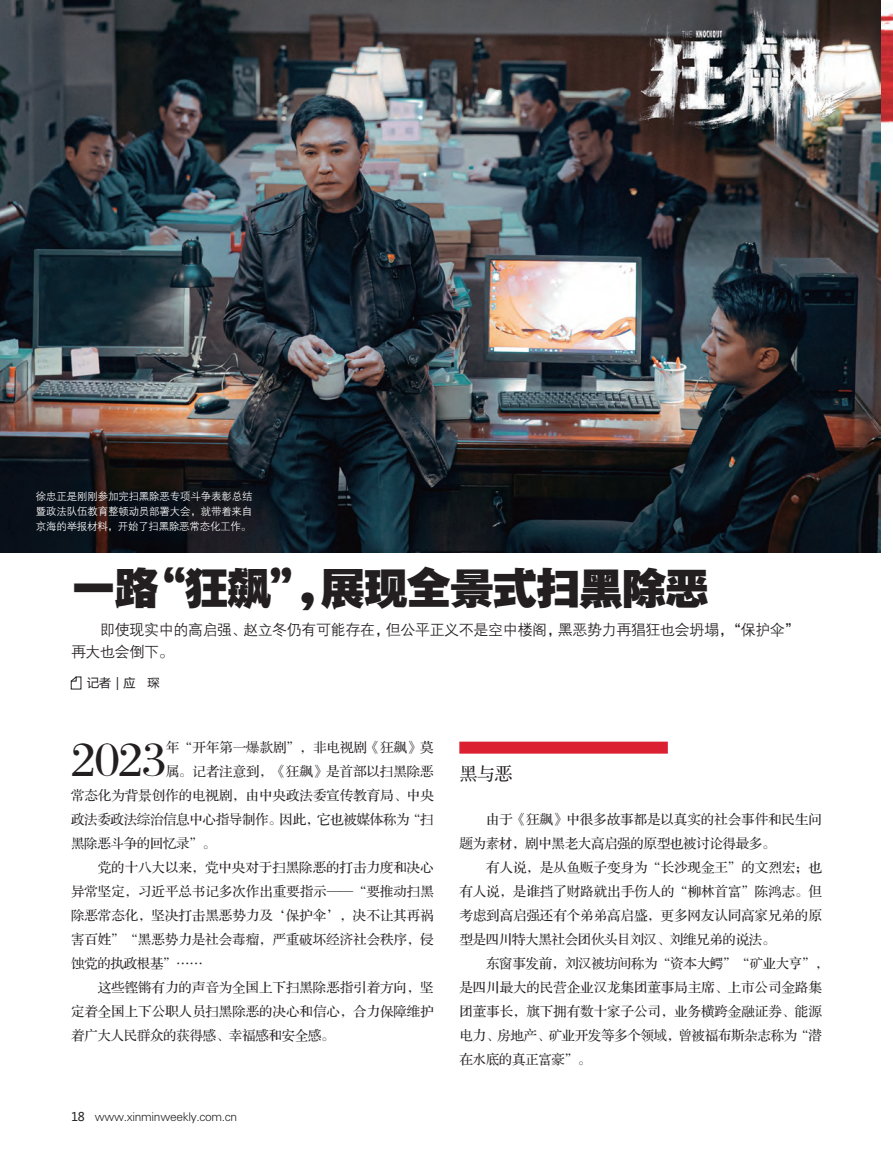
<style>
.page{position:relative;width:893px;height:1157px;background:#fff}
.page>*{position:absolute;margin:0;border:0;box-sizing:border-box;transform-origin:0 0}
.t1{font:49.8px "FZS3 JW GB1 0";color:#231f20}
.t2{font:45px "FZYDTHJW GB1 0";letter-spacing:-.045em;color:#231f20}
.t3{font:18px "FZS3 K GBK1 0";color:#231f20}
.t4{font:15px/22.5px "FZZDXJW GB1 0";letter-spacing:-.025em;color:#231f20}
.t5{font:13.5px "FZS3 JW GB1 0";letter-spacing:-.005em;color:#231f20}
.t6{font:13.5px "FZS3 JW GB1 0";letter-spacing:-.025em;color:#231f20}
.t7{font:12px "FZXH1 JW GB1 0";letter-spacing:-.025em;color:#231f20}
.t8{font:12px "Microsoft Ya Hei";color:#231f20}
.t9{font:10.5px/15px "FZZDXJW GB1 0";letter-spacing:-.02em;color:#fff;text-align:justify}
.s1{font-family:"Microsoft Ya Hei"}
</style>
<div class="page">
<img style="left:880px;top:0;width:13px;height:149px">
<div style="left:459px;top:741px;width:209px;height:12px;background:#da2031"></div>
<svg style="left:71px;top:676px;width:10px;height:13px"></svg>
<img style="left:0;top:0;width:880px;height:553px">
<p class="t9" style="left:36px;top:489px;width:218px">徐忠正是刚刚参加完扫黑除恶专项斗争表彰总结暨政法队伍教育整顿动员部署大会，就带着来自京海的举报材料，开始了扫黑除恶常态化工作。</p>
<p class="t2" style="left:71px;top:564px;width:640px">一路“狂飙”，展现全景式扫黑除恶</p>
<p class="t4" style="left:71px;top:618px;width:730px">　　即使现实中的高启强、赵立冬仍有可能存在，但公平正义不是空中楼阁，黑恶势力再猖狂也会坍塌，“保护伞”再大也会倒下。</p>
<p class="t8" style="left:87px;top:674px;width:73px">记者｜应　琛</p>
<p class="t1" style="left:71px;top:732px;width:97px">2023</p>
<p class="t5" style="left:166px;top:740px;width:270px">年“开年第一爆款剧”，非电视剧《狂飙》莫</p>
<p class="t5" style="left:166px;top:764px;width:269px">属。记者注意到，《狂飙》是首部以扫黑除恶</p>
<p class="t5" style="left:71px;top:788px;width:364px">常态化为背景创作的电视剧，由中央政法委宣传教育局、中央</p>
<p class="t6" style="left:71px;top:812px;width:364px">政法委政法综治信息中心指导制作。因此，它也被媒体称为“扫</p>
<p class="t6" style="left:71px;top:836px;width:147px">黑除恶斗争的回忆录”。</p>
<p class="t5" style="left:98px;top:860px;width:337px">党的十八大以来，党中央对于扫黑除恶的打击力度和决心</p>
<p class="t5" style="left:71px;top:884px;width:364px">异常坚定，习近平总书记多次作出重要指示——“要推动扫黑</p>
<p class="t5" style="left:71px;top:908px;width:364px">除恶常态化，坚决打击黑恶势力及‘保护伞’，决不让其再祸</p>
<p class="t5" style="left:71px;top:932px;width:364px">害百姓”“黑恶势力是社会毒瘤，严重破坏经济社会秩序，侵</p>
<p class="t6" style="left:71px;top:956px;width:133px">蚀党的执政根基”……</p>
<p class="t5" style="left:98px;top:980px;width:337px">这些铿锵有力的声音为全国上下扫黑除恶指引着方向，坚</p>
<p class="t5" style="left:71px;top:1004px;width:364px">定着全国上下公职人员扫黑除恶的决心和信心，合力保障维护</p>
<p class="t6" style="left:71px;top:1028px;width:265px">着广大人民群众的获得感、幸福感和安全感。</p>
<p class="t7" style="left:71px;top:1109px;width:168px"><span class="s1">18</span> www.xinminweekly.com.cn</p>
<p class="t3" style="left:459px;top:764px;width:55px">黑与恶</p>
<p class="t5" style="left:486px;top:812px;width:337px">由于《狂飙》中很多故事都是以真实的社会事件和民生问</p>
<p class="t6" style="left:459px;top:836px;width:318px">题为素材，剧中黑老大高启强的原型也被讨论得最多。</p>
<p class="t5" style="left:486px;top:860px;width:337px">有人说，是从鱼贩子变身为“长沙现金王”的文烈宏；也</p>
<p class="t5" style="left:459px;top:884px;width:364px">有人说，是谁挡了财路就出手伤人的“柳林首富”陈鸿志。但</p>
<p class="t5" style="left:459px;top:908px;width:364px">考虑到高启强还有个弟弟高启盛，更多网友认同高家兄弟的原</p>
<p class="t6" style="left:459px;top:932px;width:318px">型是四川特大黑社会团伙头目刘汉、刘维兄弟的说法。</p>
<p class="t6" style="left:486px;top:956px;width:344px">东窗事发前，刘汉被坊间称为“资本大鳄”“矿业大亨”，</p>
<p class="t5" style="left:459px;top:980px;width:364px">是四川最大的民营企业汉龙集团董事局主席、上市公司金路集</p>
<p class="t5" style="left:459px;top:1004px;width:364px">团董事长，旗下拥有数十家子公司，业务横跨金融证券、能源</p>
<p class="t6" style="left:459px;top:1028px;width:364px">电力、房地产、矿业开发等多个领域，曾被福布斯杂志称为“潜</p>
<p class="t6" style="left:459px;top:1052px;width:133px">在水底的真正富豪”。</p>
</div>
